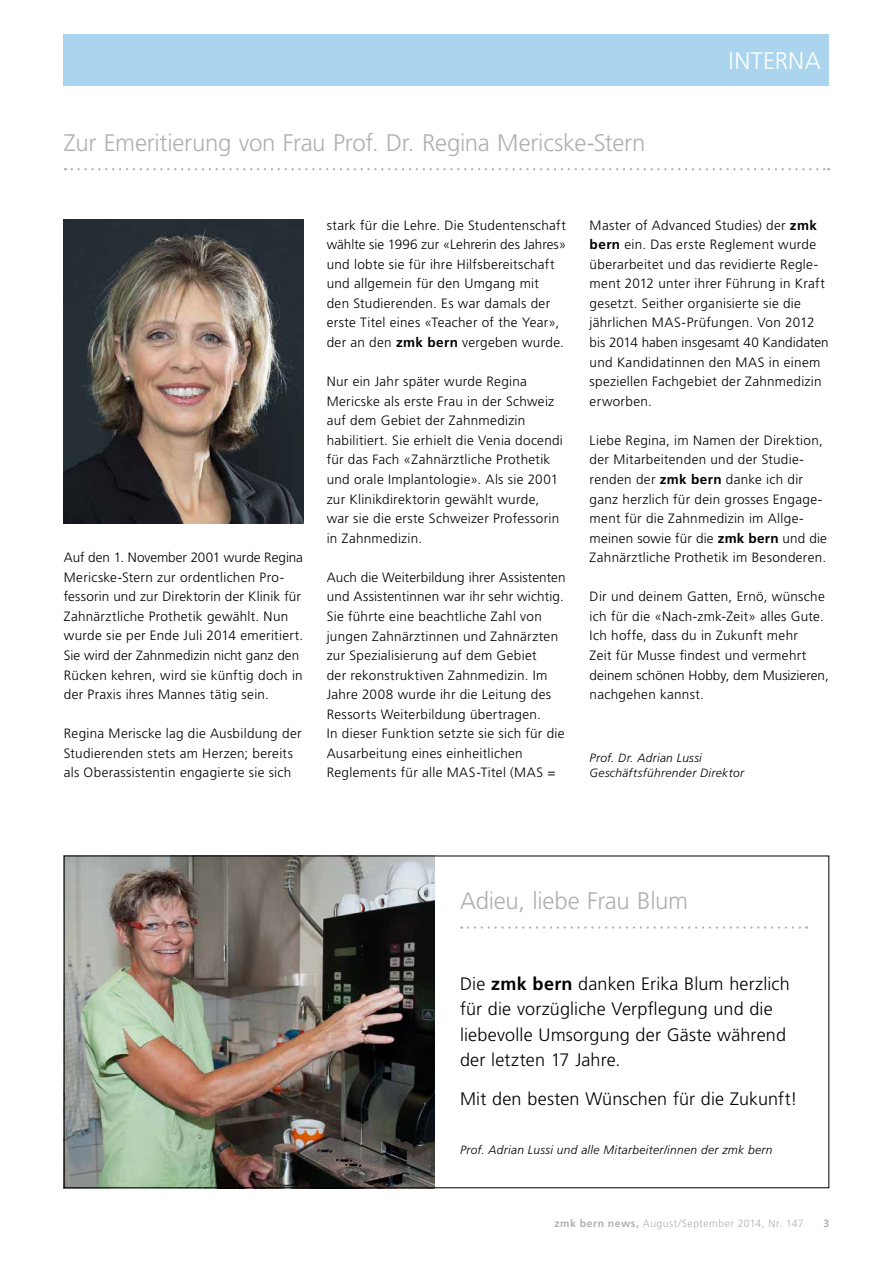
<style>
.page{position:relative;width:893px;height:1263px;background:#fff}
.page>*{position:absolute;margin:0;border:0;box-sizing:border-box;transform-origin:0 0}
.t1{font:300 24px "Frutiger";letter-spacing:-.01em;color:#aeb0b2}
.t2{font:300 24px "Frutiger";color:#fff}
.t3{font:300 18px/25.5px "Frutiger";letter-spacing:.01em;color:#000}
.t4{font:300 13.5px/19.5px "Frutiger";letter-spacing:.02em;color:#000}
.t5{font:italic 300 12px/15px "Frutiger";letter-spacing:.025em;color:#000}
.t6{font:300 10.5px "Frutiger";letter-spacing:.04em;color:#aeb0b2}
.t7{font:700 10.5px "Frutiger";color:#aeb0b2}
.s1{font-weight:700}
</style>
<div class="page">
<div style="left:64px;top:34px;width:765px;height:51px;background:#abd4ee"></div>
<img style="left:64px;top:219px;width:239px;height:304px">
<img style="left:66px;top:857px;width:369px;height:329px">
<svg style="left:468px;top:926px;width:339px;height:3px"></svg>
<svg style="left:72px;top:168px;width:757px;height:2px"></svg>
<h1 class="t1" style="left:64px;top:129px;width:583px">Zur Emeritierung von Frau Prof. Dr. Regina Mericske-Stern</h1>
<h1 class="t2" style="left:729px;top:47px;width:62px">Interna</h1>
<p class="t4" style="left:64px;top:548px;width:241px">Auf den 1. November 2001 wurde Regina Mericske-Stern zur ordentlichen Pro&shy;fessorin und zur Direktorin der Klinik für Zahnärztliche Prothetik gewählt. Nun wurde sie per Ende Juli 2014 emeritiert.<br>Sie wird der Zahnmedizin nicht ganz den Rücken kehren, wird sie künftig doch in der Praxis ihres Mannes tätig sein.</p>
<p class="t4" style="left:64px;top:724px;width:239px">Regina Meriscke lag die Ausbildung der<br>Studierenden stets am Herzen; bereits als Oberassistentin engagierte sie sich</p>
<p class="t4" style="left:327px;top:215px;width:241px">stark für die Lehre. Die Studentenschaft wählte sie 1996 zur «Lehrerin des Jahres» und lobte sie für ihre Hilfsbereitschaft und allgemein für den U mgang mit<br>den Studierenden. Es war damals der erste Titel eines «Teacher of the Year», der an den <span class="s1">zmk bern</span> vergeben wurde.</p>
<p class="t4" style="left:327px;top:372px;width:238px">Nur ein Jahr später wurde Regina Mericske als erste Frau in der Schweiz auf dem Gebiet der Zahnmedizin habilitiert. Sie erhielt die Venia docendi für das Fach «Zahnärztliche Prothetik und orale Implantologie». Als sie 2001 zur Klinikdirektorin gewählt wurde, war sie die erste Schweizer Professorin in Zahnmedizin.</p>
<p class="t4" style="left:327px;top:567px;width:240px">Auch die Weiterbildung ihrer Assistenten und Assistentinnen war ihr sehr wichtig.<br>Sie führte eine beachtliche Zahl von jungen Zahnärztinnen und Zahnärzten zur Spezialisierung auf dem Gebiet<br>der rekonstruktiven Zahnmedizin. Im Jahre 2008 wurde ihr die Leitung des Ressorts Weiterbildung übertragen.<br>In dieser Funktion setzte sie sich für die Ausarbeitung eines einheitlichen Reglements für alle MAS-Titel (MAS =</p>
<p class="t4" style="left:590px;top:215px;width:241px">Master of Advanced Studies) der <span class="s1">zmk bern</span> ein. Das erste Reglement wurde überarbeitet und das revidierte Regle&shy;ment 2012 unter ihrer Führung in Kraft gesetzt. Seither organisierte sie die jährlichen MAS-Prüfungen. Von 2012 bis 2014 haben insgesamt 40 Kandidaten und Kandidatinnen den MAS in einem speziellen Fachgebiet der Zahnmedizin erworben.</p>
<p class="t4" style="left:590px;top:430px;width:239px">Liebe Regina, im Namen der Direktion, der Mitarbeitenden und der Studie&shy;renden der <span class="s1">zmk bern</span> danke ich dir ganz herzlich für dein grosses Engage&shy;ment für die Zahnmedizin im Allge&shy;meinen sowie für die <span class="s1">zmk bern</span> und die Zahnärztliche Prothetik im Besonderen.</p>
<p class="t4" style="left:590px;top:587px;width:241px">Dir und deinem Gatten, Ernö, wünsche ich für die «Nach-zmk-Zeit» alles Gute.<br>Ich hoffe, dass du in Zukunft mehr<br>Zeit für Musse findest und vermehrt deinem schönen Hobby, dem Musizieren, nachgehen kannst.</p>
<p class="t5" style="left:590px;top:750px;width:156px">Prof. Dr. Adrian Lussi<br>Geschäftsführender Direktor</p>
<h1 class="t1" style="left:460px;top:887px;width:230px">Adieu, liebe Frau Blum</h1>
<h2 class="t3" style="left:460px;top:971px;width:331px">Die <span class="s1">zmk bern</span> danken Erika Blum herzlich für die vorzügliche Verpflegung und die liebevolle Umsorgung der Gäste während der letzten 17 Jahre.</h2>
<h2 class="t3" style="left:460px;top:1085px;width:339px">Mit den besten Wünschen für die Zukunft!</h2>
<p class="t5" style="left:460px;top:1142px;width:314px">Prof. Adrian Lussi und alle Mitarbeiter/innen der zmk bern</p>
<p class="t6" style="left:554px;top:1218px;width:251px"><span class="s1">zmk bern news,</span> August/September 2014, Nr. 147</p>
<p class="t7" style="left:823px;top:1217px;width:7px">3</p>
</div>
